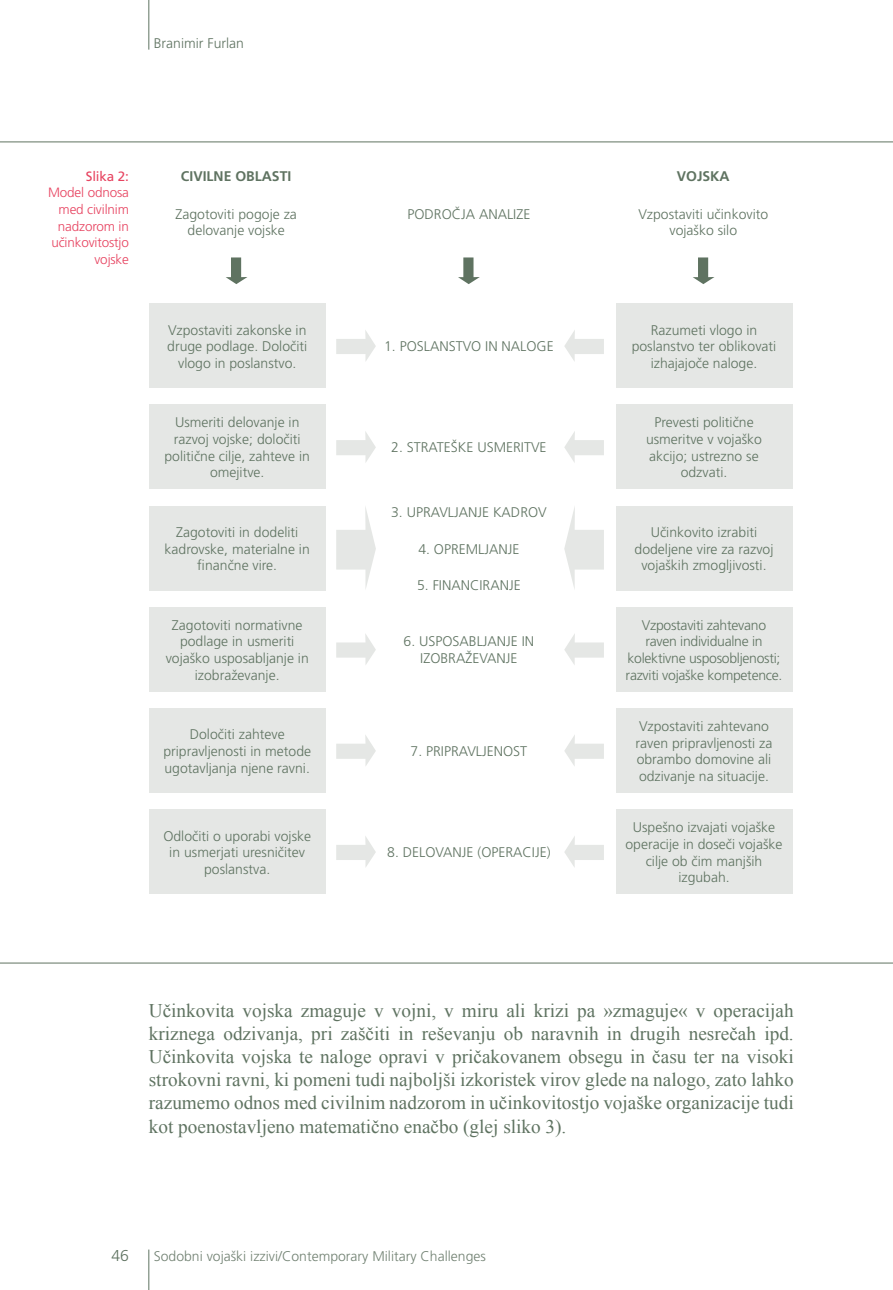
<style>
.page{position:relative;width:893px;height:1290px;background:#fff}
.page>*{position:absolute;margin:0;border:0;box-sizing:border-box;transform-origin:0 0}
.BODY{font:19.25px/23.1px "Times New Roman";color:#5f7361;text-align:justify}
.t1{font:300 15.75px "Frutiger CE";color:#5f7361}
.tabela{font:300 14px/16.6px "Frutiger CE";color:#5f7361;text-align:center}
.tabela-2{font:300 14px/16.6px "Frutiger CE";letter-spacing:-.02em;color:#5f7361;text-align:center}
.t2{font:300 14px "Frutiger CE";color:#728273}
.tabela-3{font:700 14px "Frutiger CE";color:#5f7361}
.header_-_avtor_člank{font:300 14px "Frutiger CE";color:#5f7361}
.tabela_-_naslov{font:300 13.47px/16.6px "Frutiger CE";letter-spacing:-.01em;color:#e74360;text-align:right}
.s1{font-weight:400}
</style>
<div class="page">
<hr style="left:148px;top:1249px;width:1px;height:41px;background:#5f7361">
<hr style="left:148px;top:0;width:1px;height:50px;background:#5f7361">
<div style="left:149px;top:304px;width:177px;height:84px;background:#e5e7e5"></div>
<div style="left:616px;top:304px;width:176px;height:84px;background:#e5e7e5"></div>
<div style="left:616px;top:405px;width:176px;height:84px;background:#e5e7e5"></div>
<div style="left:616px;top:506px;width:176px;height:84px;background:#e5e7e5"></div>
<div style="left:616px;top:607px;width:176px;height:84px;background:#e5e7e5"></div>
<div style="left:616px;top:708px;width:176px;height:85px;background:#e5e7e5"></div>
<div style="left:616px;top:809px;width:176px;height:85px;background:#e5e7e5"></div>
<div style="left:149px;top:405px;width:177px;height:84px;background:#e5e7e5"></div>
<div style="left:149px;top:506px;width:177px;height:84px;background:#e5e7e5"></div>
<div style="left:149px;top:607px;width:177px;height:84px;background:#e5e7e5"></div>
<div style="left:149px;top:708px;width:177px;height:85px;background:#e5e7e5"></div>
<div style="left:149px;top:809px;width:177px;height:85px;background:#e5e7e5"></div>
<svg style="left:336px;top:330px;width:40px;height:31px"></svg>
<svg style="left:226px;top:257px;width:21px;height:27px"></svg>
<svg style="left:458px;top:257px;width:22px;height:27px"></svg>
<svg style="left:693px;top:257px;width:21px;height:27px"></svg>
<svg style="left:336px;top:431px;width:40px;height:32px"></svg>
<svg style="left:336px;top:507px;width:40px;height:82px"></svg>
<svg style="left:336px;top:634px;width:40px;height:31px"></svg>
<svg style="left:336px;top:735px;width:40px;height:31px"></svg>
<svg style="left:336px;top:836px;width:40px;height:31px"></svg>
<svg style="left:564px;top:330px;width:40px;height:31px"></svg>
<svg style="left:564px;top:431px;width:40px;height:32px"></svg>
<svg style="left:564px;top:507px;width:40px;height:82px"></svg>
<svg style="left:564px;top:634px;width:40px;height:31px"></svg>
<svg style="left:564px;top:735px;width:40px;height:31px"></svg>
<svg style="left:564px;top:836px;width:40px;height:31px"></svg>
<hr style="left:0;top:141px;width:893px;height:1px;background:#5f7361">
<hr style="left:0;top:962px;width:893px;height:1px;background:#5f7361">
<p class="header_-_avtor_člank" style="left:154px;top:35px;width:92px">Branimir Furlan</p>
<p class="tabela_-_naslov" style="left:48px;top:168px;width:82px"><span class="s1">Slika 2:<br></span>Model odnosa med civilnim nadzorom in učinkovitostjo vojske</p>
<p class="tabela-3" style="left:181px;top:168px;width:112px">CIVILNE OBLASTI</p>
<p class="tabela-3" style="left:677px;top:168px;width:54px">VOJSKA</p>
<p class="tabela" style="left:407px;top:206px;width:124px">PODROČJA ANALIZE</p>
<p class="tabela" style="left:176px;top:206px;width:123px">Zagotoviti pogoje za delovanje vojske</p>
<p class="tabela" style="left:638px;top:206px;width:131px">Vzpostaviti učinkovito vojaško silo</p>
<p class="tabela" style="left:167px;top:321px;width:142px">Vzpostaviti zakonske in druge podlage. Določiti vlogo in poslanstvo.</p>
<p class="tabela" style="left:632px;top:321px;width:146px">Razumeti vlogo in poslanstvo ter oblikovati izhajajoče naloge.</p>
<p class="tabela" style="left:384px;top:338px;width:171px">1. POSLANSTVO IN NALOGE</p>
<p class="tabela" style="left:165px;top:414px;width:147px">Usmeriti delovanje in razvoj vojske; določiti politične cilje, zahteve in omejitve.</p>
<p class="tabela" style="left:165px;top:524px;width:147px">Zagotoviti in dodeliti kadrovske, materialne in finančne vire.</p>
<p class="tabela" style="left:166px;top:616px;width:145px">Zagotoviti normativne podlage in usmeriti vojaško usposabljanje in izobraževanje.</p>
<p class="tabela" style="left:163px;top:726px;width:149px">Določiti zahteve pripravljenosti in metode ugotavljanja njene ravni.</p>
<p class="tabela" style="left:163px;top:827px;width:149px">Odločiti o uporabi vojske in usmerjati uresničitev poslanstva.</p>
<p class="tabela" style="left:391px;top:439px;width:157px">2. STRATEŠKE USMERITVE</p>
<p class="tabela" style="left:391px;top:504px;width:157px">3. UPRAVLJANJE KADROV</p>
<p class="tabela" style="left:418px;top:540px;width:103px">4. OPREMLJANJE</p>
<p class="tabela" style="left:417px;top:577px;width:105px">5. FINANCIRANJE</p>
<p class="tabela" style="left:404px;top:633px;width:132px">6. USPOSABLJANJE IN<br>IZOBRAŽEVANJE</p>
<p class="tabela" style="left:411px;top:743px;width:118px">7. PRIPRAVLJENOST</p>
<p class="tabela" style="left:387px;top:844px;width:165px">8. DELOVANJE (OPERACIJE)</p>
<p class="tabela" style="left:646px;top:414px;width:117px">Prevesti politične usmeritve v vojaško akcijo; ustrezno se odzvati.</p>
<p class="tabela" style="left:634px;top:524px;width:140px">Učinkovito izrabiti dodeljene vire za razvoj vojaških zmogljivosti.</p>
<p class="tabela-2" style="left:626px;top:616px;width:158px">Vzpostaviti zahtevano raven individualne in kolektivne usposobljenosti; razviti vojaške kompetence.</p>
<p class="tabela" style="left:636px;top:718px;width:138px;text-align:left">Vzpostaviti zahtevano raven pripravljenosti za obrambo domovine ali odzivanje na situacije.</p>
<p class="tabela" style="left:625px;top:819px;width:158px">Uspešno izvajati vojaške operacije in doseči vojaške cilje ob čim manjših izgubah.</p>
<p class="BODY" style="left:149px;top:999px;width:646px">Učinkovita vojska zmaguje v vojni, v miru ali krizi pa »zmaguje« v operacijah kriznega odzivanja, pri zaščiti in reševanju ob naravnih in drugih nesrečah ipd.<br>Učinkovita vojska te naloge opravi v pričakovanem obsegu in času ter na visoki strokovni ravni, ki pomeni tudi najboljši izkoristek virov glede na nalogo, zato lahko razumemo odnos med civilnim nadzorom in učinkovitostjo vojaške organizacije tudi kot poenostavljeno matematično enačbo (glej sliko 3).</p>
<p class="t1" style="left:111px;top:1246px;width:19px">46</p>
<p class="t2" style="left:154px;top:1247px;width:334px">Sodobni vojaški izzivi/Contemporary Military Challenges</p>
</div>
